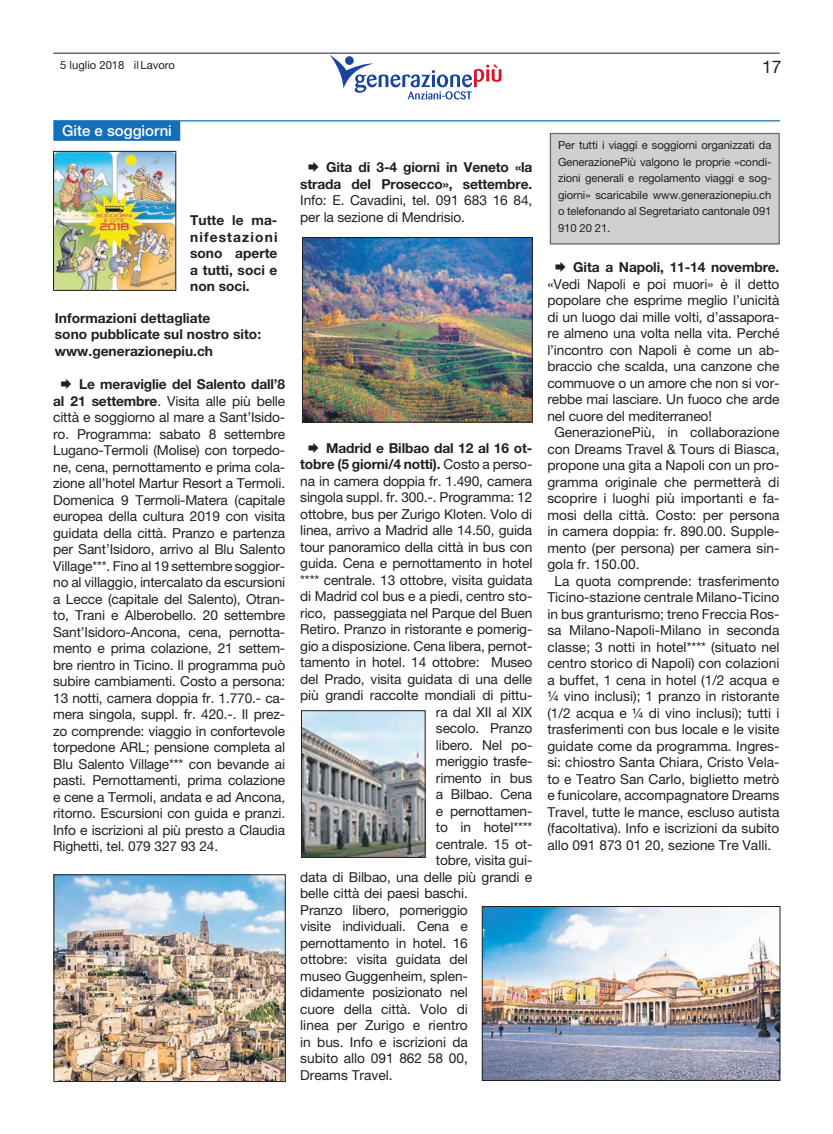
<style>
.page{position:relative;width:833px;height:1134px;background:#fff}
.page>*{position:absolute;margin:0;border:0;box-sizing:border-box;transform-origin:0 0}
.t1{font:17.5px "Helvetica Neue LT Pro";color:#231f20}
.Incipit_-_AAPI{font:500 15px "Helvetica Neue LT Pro";color:#fff}
.appuntamenti-agenda{font:13.75px/16.5px "Helvetica Neue LT Pro";letter-spacing:-.01em;color:#231f20;text-align:justify}
.appuntamenti-agenda-2{font:700 13.75px/16.5px "Helvetica Neue LT Pro";color:#231f20;text-align:justify}
.t2{font:11.25px/16.5px "Helvetica Neue LT Pro";letter-spacing:-.01em;color:#231f20;text-align:justify}
.s1{font-weight:700}
.s2{font-weight:400}
</style>
<div class="page">
<svg style="left:330px;top:55px;width:171px;height:45px"></svg>
<hr style="left:53px;top:120px;width:727px;height:1px;background:#146eb8">
<div style="left:53px;top:121px;width:127px;height:20px;background:#146eb8"></div>
<img style="left:55px;top:153px;width:119px;height:136px">
<div style="left:53px;top:151px;width:123px;height:140px;border:1px solid #231f20"></div>
<div style="left:550px;top:133px;width:229px;height:111px;background:#cfd0d2"></div>
<div style="left:550px;top:133px;width:230px;height:111px;border:1px solid #725f5c"></div>
<img style="left:303px;top:712px;width:120px;height:143px">
<div style="left:301px;top:710px;width:124px;height:147px;border:1px solid #231f20"></div>
<img style="left:56px;top:876px;width:227px;height:204px">
<div style="left:54px;top:874px;width:231px;height:208px;border:1px solid #231f20"></div>
<img style="left:304px;top:239px;width:226px;height:181px">
<div style="left:302px;top:237px;width:230px;height:185px;border:1px solid #231f20"></div>
<img style="left:484px;top:908px;width:294px;height:171px">
<div style="left:482px;top:906px;width:298px;height:175px;border:1px solid #231f20"></div>
<hr style="left:53px;top:53px;width:727px;height:1px;background:#231f20">
<p class="t2" style="left:60px;top:56px;width:116px">5 luglio 2018 il Lavoro</p>
<p class="t1" style="left:762px;top:56px;width:21px">17</p>
<p class="Incipit_-_AAPI" style="left:62px;top:122px;width:111px">Gite e soggiorni</p>
<p class="appuntamenti-agenda-2" style="left:190px;top:212px;width:89px">Tutte le ma&shy;nifestazioni sono aperte a tutti, soci e non soci.</p>
<p class="appuntamenti-agenda-2" style="left:55px;top:309px;width:157px">Informazioni dettagliate</p>
<p class="appuntamenti-agenda-2" style="left:55px;top:326px;width:208px">sono pubblicate sul nostro sito:</p>
<p class="appuntamenti-agenda-2" style="left:55px;top:342px;width:160px">www.generazionepiu.ch</p>
<p class="appuntamenti-agenda" style="left:53px;top:376px;width:234px;text-indent:7px">◻ <span class="s1">Le meraviglie del Salento dall’8 al 21 settembre</span>. Visita alle più belle città e soggiorno al mare a Sant’Isido&shy;ro. Programma: sabato 8 settembre Lugano-Termoli (Molise) con torpedo&shy;ne, cena, pernottamento e prima cola&shy;zione all’hotel Martur Resort a Termoli.<br>Domenica 9 Termoli-Matera (capitale europea della cultura 2019 con visita guidata della città. Pranzo e partenza per Sant’Isidoro, arrivo al Blu Salento Village***. Fino al 19 settembre soggior&shy;no al villaggio, intercalato da escursioni a Lecce (capitale del Salento), Otran&shy;to, Trani e Alberobello. 20 settembre Sant’Isidoro-Ancona, cena, pernotta&shy;mento e prima colazione, 21 settem&shy;bre rientro in Ticino. Il programma può subire cambiamenti. Costo a persona:<br>13 notti, camera doppia fr. 1.770.- ca&shy;mera singola, suppl. fr. 420.-. Il prez&shy;zo comprende: viaggio in confortevole torpedone ARL; pensione completa al Blu Salento Village*** con bevande ai pasti. Pernottamenti, prima colazione e cene a Termoli, andata e ad Ancona, ritorno. Escursioni con guida e pranzi.<br>Info e iscrizioni al più presto a Claudia Righetti, tel. 079 327 93 24.</p>
<p class="appuntamenti-agenda-2" style="left:300px;top:159px;width:234px;text-indent:7px">◻ Gita di 3-4 giorni in Veneto «la strada del Prosecco», settembre.<br><span class="s2">Info: E. Cavadini, tel. 091 683 16 84, per la sezione di Mendrisio.</span></p>
<p class="appuntamenti-agenda-2" style="left:307px;top:439px;width:226px">◻ Madrid e Bilbao dal 12 al 16 ot-</p>
<p class="appuntamenti-agenda-2" style="left:300px;top:456px;width:234px">tobre (5 giorni/4 notti). <span class="s2">Costo a perso-</span></p>
<p class="appuntamenti-agenda" style="left:300px;top:472px;width:234px">na in camera doppia fr. 1.490, camera</p>
<p class="appuntamenti-agenda" style="left:300px;top:489px;width:234px">singola suppl. fr. 300.-. Programma: 12</p>
<p class="appuntamenti-agenda" style="left:300px;top:505px;width:233px">ottobre, bus per Zurigo Kloten. Volo di</p>
<p class="appuntamenti-agenda" style="left:300px;top:522px;width:233px">linea, arrivo a Madrid alle 14.50, guida</p>
<p class="appuntamenti-agenda" style="left:300px;top:538px;width:233px">tour panoramico della città in bus con</p>
<p class="appuntamenti-agenda" style="left:300px;top:555px;width:234px">guida. Cena e pernottamento in hotel</p>
<p class="appuntamenti-agenda" style="left:300px;top:571px;width:234px">**** centrale. 13 ottobre, visita guidata</p>
<p class="appuntamenti-agenda" style="left:300px;top:588px;width:234px">di Madrid col bus e a piedi, centro sto-</p>
<p class="appuntamenti-agenda" style="left:300px;top:604px;width:234px">rico, passeggiata nel Parque del Buen</p>
<p class="appuntamenti-agenda" style="left:300px;top:621px;width:234px">Retiro. Pranzo in ristorante e pomerig-</p>
<p class="appuntamenti-agenda" style="left:300px;top:637px;width:234px">gio a disposizione. Cena libera, pernot-</p>
<p class="appuntamenti-agenda" style="left:300px;top:654px;width:234px">tamento in hotel. 14 ottobre: Museo</p>
<p class="appuntamenti-agenda" style="left:300px;top:670px;width:234px">del Prado, visita guidata di una delle</p>
<p class="appuntamenti-agenda" style="left:300px;top:687px;width:234px">più grandi raccolte mondiali di pittu-</p>
<p class="appuntamenti-agenda" style="left:436px;top:703px;width:98px">ra dal XII al XIX</p>
<p class="appuntamenti-agenda" style="left:436px;top:720px;width:98px">secolo. Pranzo</p>
<p class="appuntamenti-agenda" style="left:436px;top:736px;width:98px">libero. Nel po-</p>
<p class="appuntamenti-agenda" style="left:436px;top:753px;width:98px">meriggio trasfe-</p>
<p class="appuntamenti-agenda" style="left:436px;top:769px;width:98px">rimento in bus</p>
<p class="appuntamenti-agenda" style="left:436px;top:786px;width:98px">a Bilbao. Cena</p>
<p class="appuntamenti-agenda" style="left:436px;top:802px;width:98px">e pernottamen-</p>
<p class="appuntamenti-agenda" style="left:436px;top:819px;width:98px">to in hotel****</p>
<p class="appuntamenti-agenda" style="left:436px;top:835px;width:98px">centrale. 15 ot-</p>
<p class="appuntamenti-agenda" style="left:436px;top:852px;width:98px">tobre, visita gui-</p>
<p class="appuntamenti-agenda" style="left:300px;top:868px;width:234px">data di Bilbao, una delle più grandi e</p>
<p class="appuntamenti-agenda" style="left:300px;top:885px;width:169px">belle città dei paesi baschi.</p>
<p class="appuntamenti-agenda" style="left:300px;top:901px;width:169px">Pranzo libero, pomeriggio</p>
<p class="appuntamenti-agenda" style="left:300px;top:918px;width:169px">visite individuali. Cena e</p>
<p class="appuntamenti-agenda" style="left:300px;top:934px;width:169px">pernottamento in hotel. 16</p>
<p class="appuntamenti-agenda" style="left:300px;top:951px;width:169px">ottobre: visita guidata del</p>
<p class="appuntamenti-agenda" style="left:300px;top:967px;width:169px">museo Guggenheim, splen-</p>
<p class="appuntamenti-agenda" style="left:300px;top:984px;width:169px">didamente posizionato nel</p>
<p class="appuntamenti-agenda" style="left:300px;top:1000px;width:169px">cuore della città. Volo di</p>
<p class="appuntamenti-agenda" style="left:300px;top:1017px;width:169px">linea per Zurigo e rientro</p>
<p class="appuntamenti-agenda" style="left:300px;top:1033px;width:169px">in bus. Info e iscrizioni da</p>
<p class="appuntamenti-agenda" style="left:300px;top:1050px;width:169px">subito allo 091 862 58 00,</p>
<p class="appuntamenti-agenda" style="left:300px;top:1066px;width:94px">Dreams Travel.</p>
<p class="t2" style="left:558px;top:137px;width:215px">Per tutti i viaggi e soggiorni organizzati da GenerazionePiù valgono le proprie «condi&shy;zioni generali e regolamento viaggi e sog&shy;giorni» scaricabile www.generazionepiu.ch o telefonando al Segretariato cantonale 091<br>910 20 21.</p>
<p class="appuntamenti-agenda" style="left:547px;top:259px;width:234px;text-indent:7px">◻ <span class="s1">Gita a Napoli, 11-14 novembre. </span>«Vedi Napoli e poi muori» è il detto popolare che esprime meglio l’unicità di un luogo dai mille volti, d’assapora&shy;re almeno una volta nella vita. Perché l’incontro con Napoli è come un ab&shy;braccio che scalda, una canzone che commuove o un amore che non si vor&shy;rebbe mai lasciare. Un fuoco che arde nel cuore del mediterraneo!</p>
<p class="appuntamenti-agenda" style="left:547px;top:424px;width:234px;text-indent:7px">GenerazionePiù, in collaborazione con Dreams Travel &amp; Tours di Biasca, propone una gita a Napoli con un pro&shy;gramma originale che permetterà di scoprire i luoghi più importanti e fa&shy;mosi della città. Costo: per persona in camera doppia: fr. 890.00. Supple&shy;mento (per persona) per camera sin&shy;gola fr. 150.00.</p>
<p class="appuntamenti-agenda" style="left:547px;top:572px;width:234px;text-align:center">La quota comprende: trasferimento Ticino-stazione centrale Milano-Ticino in bus granturismo; treno Freccia Ros&shy;sa Milano-Napoli-Milano in seconda classe; 3 notti in hotel**** (situato nel centro storico di Napoli) con colazioni a buffet, 1 cena in hotel (1/2 acqua e ¼ vino inclusi); 1 pranzo in ristorante (1/2 acqua e ¼ di vino inclusi); tutti i trasferimenti con bus locale e le visite guidate come da programma. Ingres&shy;si: chiostro Santa Chiara, Cristo Vela&shy;to e Teatro San Carlo, biglietto metrò e funicolare, accompagnatore Dreams Travel, tutte le mance, escluso autista (facoltativa). Info e iscrizioni da subito allo 091 873 01 20, sezione Tre Valli.</p>
</div>
